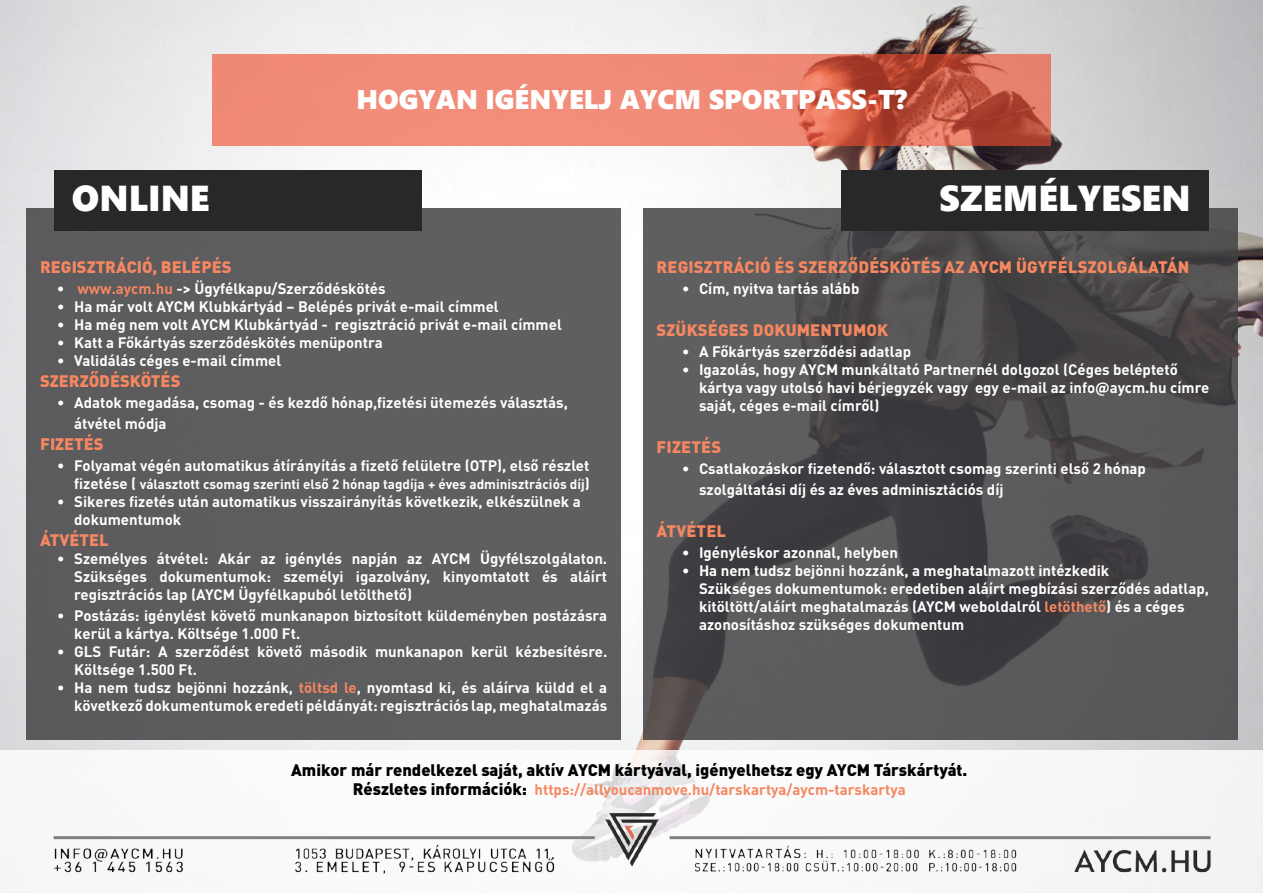
<style>
.page{position:relative;width:1263px;height:893px;background:#fff}
.page>*{position:absolute;margin:0;border:0;box-sizing:border-box;transform-origin:0 0}
.t1{font:36px "Segoe UI Black";color:#fff}
.t2{font:27px "Segoe UI Black";color:#fff}
.t3{font:900 16.5px "DIN Pro";letter-spacing:.01em;color:#f58761}
.t4{font:900 16.5px "DIN Pro";color:#000}
.t5{font:700 15px/18px "DIN Pro";color:#fff}
.t6{font:700 15px "DIN Pro";color:#f58761}
.t7{font:700 13.5px "DIN Pro";color:#fff}
.s1{font-weight:900}
.s2{color:#f58761}
.s3{font-size:15px}
.s4{font-weight:900;font-size:16.5px;color:#000}
</style>
<div class="page">
<img style="left:0;top:0;width:1263px;height:750px">
<div style="left:27px;top:209px;width:594px;height:531px;background:#5e5d5f"></div>
<svg style="left:643px;top:209px;width:594px;height:531px;background:#514f51"></svg>
<div style="left:54px;top:170px;width:367px;height:61px;background:#292829"></div>
<div style="left:842px;top:170px;width:367px;height:61px;background:#292829"></div>
<svg style="left:212px;top:54px;width:838px;height:92px;background:#e47c69"></svg>
<img style="left:53px;top:813px;width:1170px;height:77px">
<h2 class="t2" style="left:356px;top:80px;width:552px">HOGYAN IGÉNYELJ AYCM SPORTPASS-T?</h2>
<h1 class="t1" style="left:72px;top:172px;width:139px">ONLINE</h1>
<h1 class="t1" style="left:939px;top:172px;width:253px">SZEMÉLYESEN</h1>
<p class="t3" style="left:40px;top:256px;width:193px">REGISZTRÁCIÓ, BELÉPÉS</p>
<p class="t5" style="left:57px;top:279px;width:330px"><span class="s1">•</span> <span class="s2">www.aycm.hu</span> -&gt; Ügyfélkapu/Szerződéskötés</p>
<p class="t5" style="left:57px;top:297px;width:443px">• Ha már volt AYCM Klubkártyád – Belépés privát e-mail címmel</p>
<p class="t5" style="left:57px;top:315px;width:506px">• Ha még nem volt AYCM Klubkártyád - regisztráció privát e-mail címmel</p>
<p class="t5" style="left:57px;top:333px;width:327px">• Katt a Főkártyás szerződéskötés menüpontra</p>
<p class="t5" style="left:57px;top:351px;width:226px">• Validálás céges e-mail címmel</p>
<p class="t3" style="left:40px;top:370px;width:142px">SZERZŐDÉSKÖTÉS</p>
<p class="t5" style="left:74px;top:391px;width:495px;line-height:21px;text-indent:-17px">• Adatok megadása, csomag - és kezdő hónap,fizetési ütemezés választás, átvétel módja</p>
<p class="t3" style="left:40px;top:433px;width:65px">FIZETÉS</p>
<p class="t5" style="left:57px;top:456px;width:534px">• Folyamat végén automatikus átírányítás a fizető felületre (OTP), első részlet</p>
<p class="t7" style="left:74px;top:475px;width:517px"><span class="s3">fizetése (</span> választott csomag szerinti első 2 hónap tagdíja + éves adminisztrációs díj<span class="s3">)</span></p>
<p class="t5" style="left:74px;top:492px;width:508px;text-indent:-17px">• Sikeres fizetés után automatikus visszairányítás következik, elkészülnek a dokumentumok</p>
<p class="t3" style="left:40px;top:529px;width:70px">ÁTVÉTEL</p>
<p class="t5" style="left:74px;top:549px;width:534px;text-align:justify;text-indent:-17px">• Személyes átvétel: Akár az igénylés napján az AYCM Ügyfélszolgálaton.<br>Szükséges dokumentumok: személyi igazolvány, kinyomtatott és aláírt regisztrációs lap (AYCM Ügyfélkapuból letölthető)</p>
<p class="t5" style="left:74px;top:606px;width:534px;text-indent:-17px">• Postázás: igénylést követő munkanapon biztosított küldeményben postázásra kerül a kártya. Költsége 1.000 Ft.</p>
<p class="t5" style="left:74px;top:642px;width:534px;text-indent:-17px">• GLS Futár: A szerződést követő második munkanapon kerül kézbesítésre.<br>Költsége 1.500 Ft.</p>
<p class="t5" style="left:57px;top:678px;width:551px;text-align:right">• Ha nem tudsz bejönni hozzánk, <span class="s2">töltsd le</span>, nyomtasd ki, és aláírva küldd el a következő dokumentumok eredeti példányát: regisztrációs lap, meghatalmazás</p>
<p class="t3" style="left:656px;top:256px;width:534px">REGISZTRÁCIÓ ÉS SZERZŐDÉSKÖTÉS AZ AYCM ÜGYFÉLSZOLGÁLATÁN</p>
<p class="t5" style="left:682px;top:279px;width:179px">• Cím, nyitva tartás alább</p>
<p class="t3" style="left:656px;top:319px;width:233px">SZÜKSÉGES DOKUMENTUMOK</p>
<p class="t5" style="left:682px;top:342px;width:231px">• A Főkártyás szerződési adatlap</p>
<p class="t5" style="left:699px;top:360px;width:512px;text-indent:-17px">• Igazolás, hogy AYCM munkáltató Partnernél dolgozol (Céges beléptető kártya vagy utolsó havi bérjegyzék vagy egy e-mail az info@aycm.hu címre saját, céges e-mail címről)</p>
<p class="t3" style="left:656px;top:436px;width:66px">FIZETÉS</p>
<p class="t5" style="left:699px;top:457px;width:448px;line-height:21px;text-indent:-17px">• Csatlakozáskor fizetendő: választott csomag szerinti első 2 hónap szolgáltatási díj és az éves adminisztációs díj</p>
<p class="t3" style="left:656px;top:520px;width:71px">ÁTVÉTEL</p>
<p class="t5" style="left:682px;top:543px;width:217px">• Igényléskor azonnal, helyben</p>
<p class="t5" style="left:699px;top:561px;width:511px;text-indent:-17px">• Ha nem tudsz bejönni hozzánk, a meghatalmazott intézkedik<br>Szükséges dokumentumok: eredetiben aláírt megbízási szerződés adatlap, kitöltött/aláírt meghatalmazás (AYCM weboldalról <span class="s2">letöthető</span>) és a céges azonosításhoz szükséges dokumentum</p>
<p class="t4" style="left:291px;top:758px;width:678px">Amikor már rendelkezel saját, aktív AYCM kártyával, igényelhetsz egy AYCM Társkártyát.</p>
<p class="t6" style="left:353px;top:780px;width:555px"><span class="s4">Részletes információk:</span> https://allyoucanmove.hu/tarskartya/aycm-tarskartya</p>
</div>
